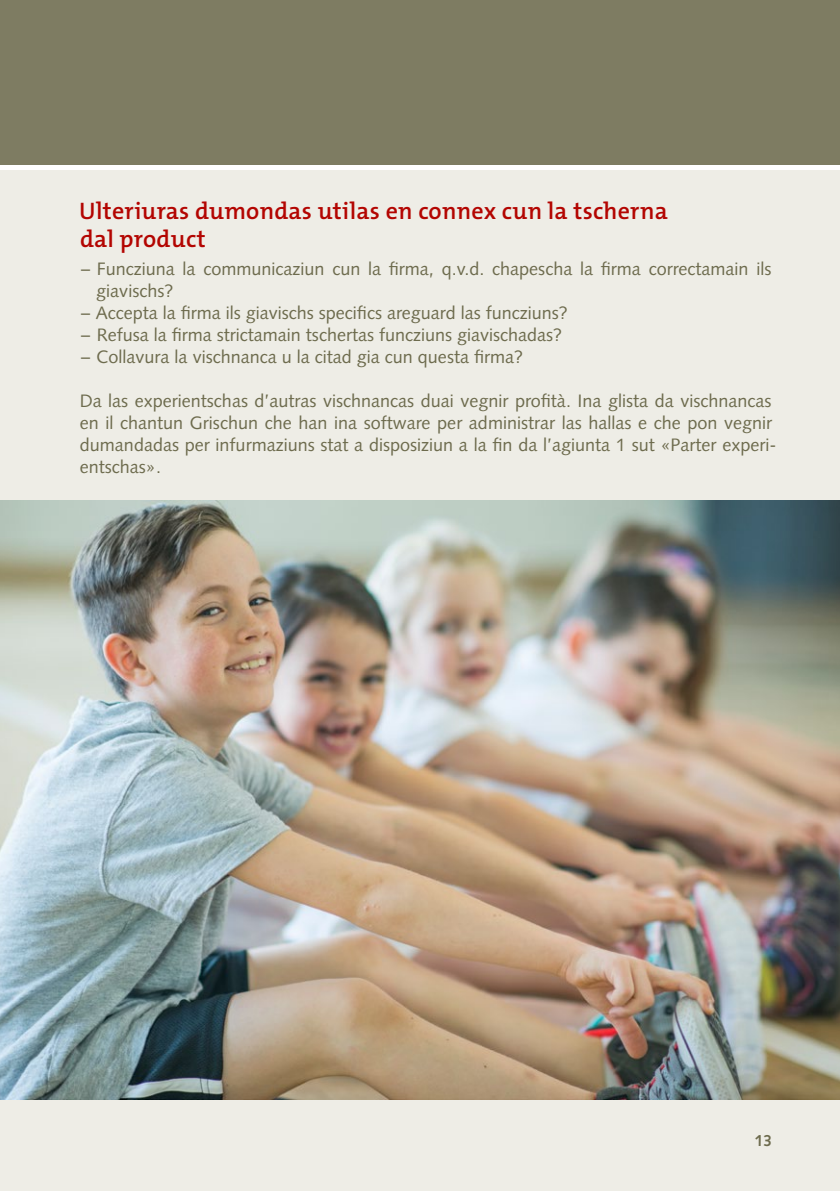
<style>
.page{position:relative;width:840px;height:1191px;background:#fff}
.page>*{position:absolute;margin:0;border:0;box-sizing:border-box;transform-origin:0 0}
.t1{font:600 24px/28px "The Mix B W6";letter-spacing:.01em;color:#b30501}
.t2{font:18px/22px "Syntax";color:#6d6b4d}
.t3{font:700 16px "Syntax";color:#6d6b4d;scale:.95 1}
.s1{font-family:"Syntax LT Std"}
</style>
<div class="page">
<div style="left:0;top:170px;width:839px;height:1021px;background:#eeede6"></div>
<div style="left:0;top:0;width:839px;height:164px;background:#7e7c62"></div>
<img style="left:0;top:501px;width:839px;height:598px">
<h1 class="t1" style="left:79px;top:197px;width:590px">Ulteriuras dumondas utilas en connex cun la tscherna dal product</h1>
<p class="t2" style="left:96px;top:258px;width:676px;text-indent:-15px"><span class="s1">–</span> Funcziuna la communicaziun cun la firma, q.v.d. chapescha la firma correctamain ils giavischs?</p>
<p class="t2" style="left:81px;top:302px;width:488px"><span class="s1">–</span> Accepta la firma ils giavischs specifics areguard las funcziuns?</p>
<p class="t2" style="left:81px;top:324px;width:482px"><span class="s1">–</span> Refusa la firma strictamain tschertas funcziuns giavischadas?</p>
<p class="t2" style="left:81px;top:346px;width:443px"><span class="s1">–</span> Collavura la vischnanca u la citad gia cun questa firma?</p>
<p class="t2" style="left:80px;top:390px;width:697px">Da las experientschas d’autras vischnancas duai vegnir profità. Ina glista da vischnancas en il chantun Grischun che han ina software per administrar las hallas e che pon vegnir dumandadas per infurmaziuns stat a disposiziun a la fin da l’agiunta 1 sut «Parter experi&shy;entschas».</p>
<p class="t3" style="left:754px;top:1131px;width:19px">13</p>
</div>
